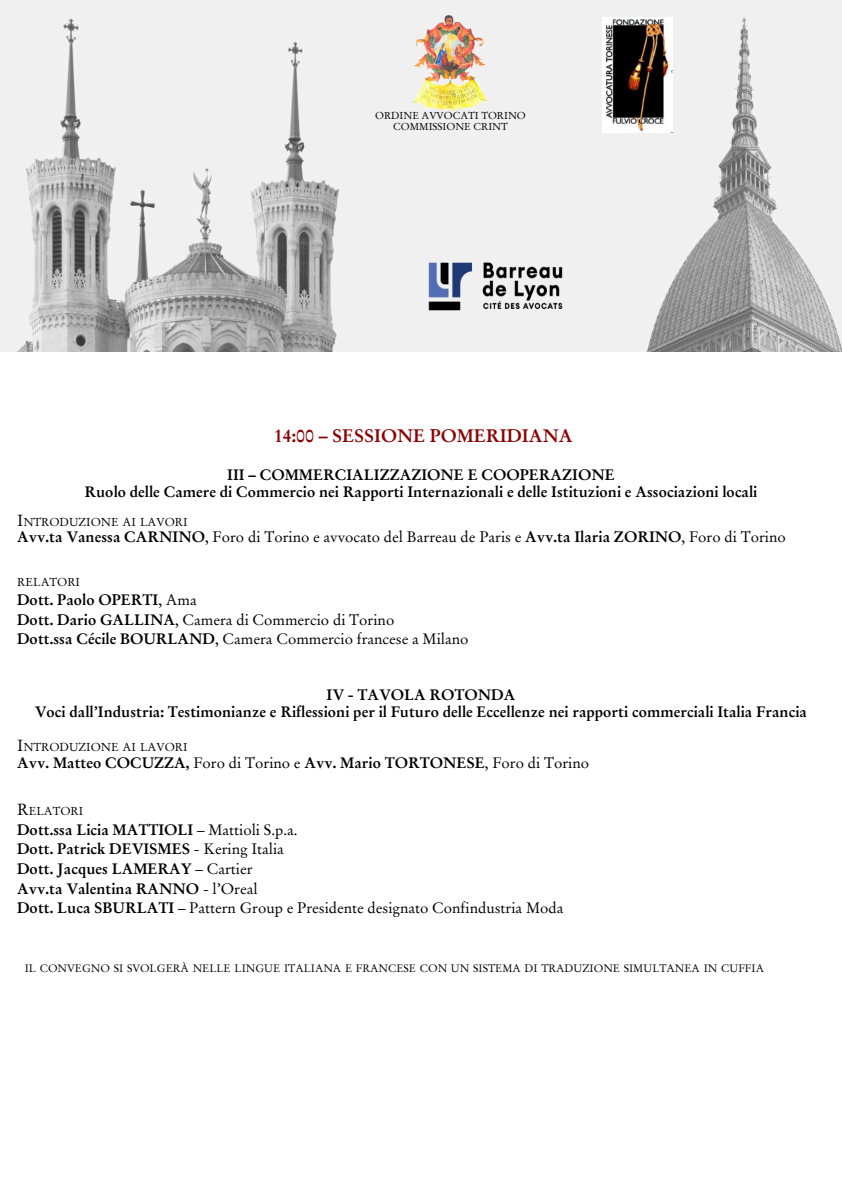
<style>
.page{position:relative;width:842px;height:1192px;background:#fff}
.page>*{position:absolute;margin:0;border:0;box-sizing:border-box;transform-origin:0 0}
.t1{font:700 18px "Stempel Garamond";color:#8d0000}
.t2{font:16px "Stempel Garamond";color:#000}
.t3{font:700 15px "Stempel Garamond";color:#000}
.t4{font:15px "Stempel Garamond";color:#000}
.t5{font:11.45px "Stempel Garamond";color:#000}
.t6{font:10.7px "Stempel Garamond";color:#000}
.t7{font:10px "Stempel Garamond";color:#000}
.s1{font-weight:700}
.s2{font-weight:400}
</style>
<div class="page">
<img style="left:0;top:0;width:842px;height:351px">
<img style="left:421px;top:254px;width:148px;height:65px">
<img style="left:602px;top:17px;width:70px;height:115px">
<img style="left:409px;top:12px;width:82px;height:99px">
<p class="t7" style="left:375px;top:111px;width:152px">ORDINE AVVOCATI TORINO</p>
<p class="t7" style="left:393px;top:122px;width:116px">COMMISSIONE CRINT</p>
<p class="t1" style="left:274px;top:428px;width:301px">14:00 – SESSIONE POMERIDIANA</p>
<p class="t3" style="left:227px;top:468px;width:389px">III – COMMERCIALIZZAZIONE E COOPERAZIONE</p>
<p class="t3" style="left:84px;top:485px;width:674px">Ruolo delle Camere di Commercio nei Rapporti Internazionali e delle Istituzioni e Associazioni locali</p>
<p class="t2" style="left:17px;top:514px;width:8px">I</p>
<p class="t5" style="left:23px;top:517px;width:166px">NTRODUZIONE AI LAVORI</p>
<p class="t4" style="left:17px;top:530px;width:770px"><span class="s1">Avv.ta Vanessa CARNINO</span>, Foro di Torino e avvocato del Barreau de Paris e <span class="s1">Avv.ta Ilaria ZORINO</span>, Foro di Torino</p>
<p class="t5" style="left:17px;top:577px;width:64px">RELATORI</p>
<p class="t3" style="left:17px;top:594px;width:181px">Dott. Paolo OPERTI<span class="s2">, Ama</span></p>
<p class="t4" style="left:17px;top:613px;width:379px"><span class="s1">Dott. Dario GALLINA</span>, Camera di Commercio di Torino</p>
<p class="t4" style="left:17px;top:633px;width:453px"><span class="s1">Dott.ssa Cécile BOURLAND</span>, Camera Commercio francese a Milano</p>
<p class="t3" style="left:327px;top:689px;width:190px">IV - TAVOLA ROTONDA</p>
<p class="t3" style="left:35px;top:705px;width:773px">Voci dall’Industria: Testimonianze e Riflessioni per il Futuro delle Eccellenze nei rapporti commerciali Italia Francia</p>
<p class="t2" style="left:17px;top:739px;width:8px">I</p>
<p class="t5" style="left:23px;top:742px;width:166px">NTRODUZIONE AI LAVORI</p>
<p class="t3" style="left:17px;top:757px;width:573px">Avv. Matteo COCUZZA, <span class="s2">Foro di Torino e</span> Avv. Mario TORTONESE<span class="s2">, Foro di Torino</span></p>
<p class="t2" style="left:17px;top:803px;width:13px">R</p>
<p class="t5" style="left:29px;top:806px;width:56px">ELATORI</p>
<p class="t3" style="left:17px;top:823px;width:282px">Dott.ssa Licia MATTIOLI <span class="s2">– Mattioli S.p.a.</span></p>
<p class="t3" style="left:17px;top:843px;width:268px">Dott. Patrick DEVISMES <span class="s2">- Kering Italia</span></p>
<p class="t3" style="left:17px;top:862px;width:237px">Dott. Jacques LAMERAY <span class="s2">– Cartier</span></p>
<p class="t3" style="left:17px;top:882px;width:242px">Avv.ta Valentina RANNO <span class="s2">- l’Oreal</span></p>
<p class="t4" style="left:17px;top:902px;width:548px"><span class="s1">Dott. Luca SBURLATI</span> – Pattern Group e Presidente designato Confindustria Moda</p>
<p class="t6" style="left:25px;top:964px;width:741px">IL CONVEGNO SI SVOLGERÀ NELLE LINGUE ITALIANA E FRANCESE CON UN SISTEMA DI TRADUZIONE SIMULTANEA IN CUFFIA</p>
</div>
